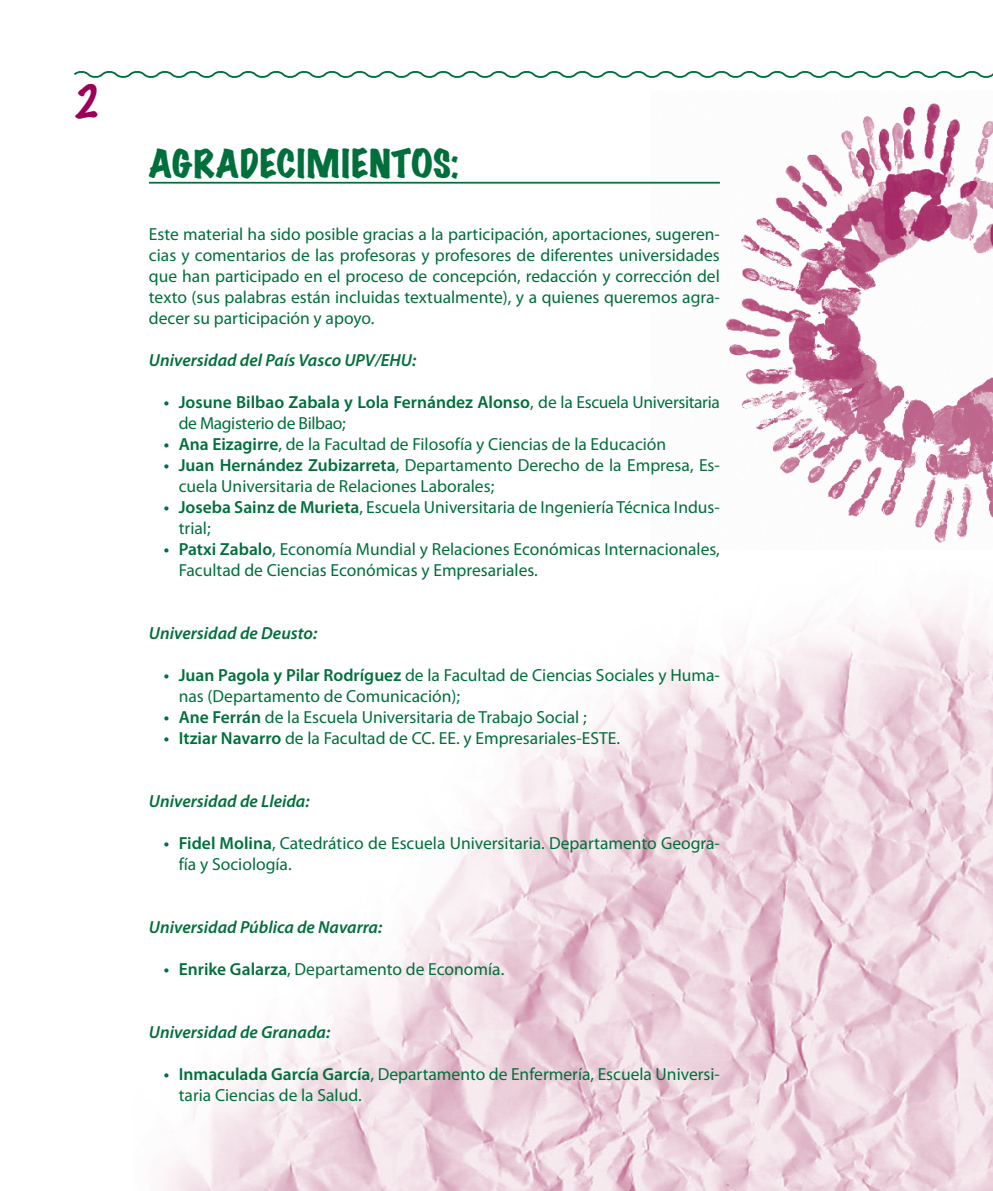
<style>
.page{position:relative;width:993px;height:1191px;background:#fff}
.page>*{position:absolute;margin:0;border:0;box-sizing:border-box;transform-origin:0 0}
.t1{font:100 42px "Marker Felt";color:#9c0159}
.t2{font:expanded 35px "Marker Felt";letter-spacing:.03em;color:#006f3c}
.t3{font:17.5px/21px "Myriad Pro";color:#006f3c}
.t4{font:italic 600 17.5px "Myriad Pro";color:#006f3c}
.t5{font:17.5px/21px "Myriad Pro";letter-spacing:-.02em;color:#006f3c}
.s1{font-weight:600}
</style>
<div class="page">
<img style="left:164px;top:607px;width:828px;height:583px">
<svg style="left:74px;top:71px;width:919px;height:7px"></svg>
<img style="left:651px;top:103px;width:341px;height:440px">
<hr style="left:149px;top:182px;width:570px;height:2px;background:#006f3c">
<h1 class="t1" style="left:74px;top:73px;width:25px">2</h1>
<h2 class="t2" style="left:149px;top:138px;width:311px">AGRADECIMIENTOS:</h2>
<p class="t3" style="left:149px;top:223px;width:572px;text-align:justify">Este material ha sido posible gracias a la participación, aportaciones, sugeren&shy;cias y comentarios de las profesoras y profesores de diferentes universidades que han participado en el proceso de concepción, redacción y corrección del texto (sus palabras están incluidas textualmente), y a quienes queremos agra&shy;decer su participación y apoyo.</p>
<p class="t4" style="left:149px;top:349px;width:269px">Universidad del País Vasco UPV/EHU:</p>
<p class="t5" style="left:179px;top:391px;width:542px;text-indent:-15px"><span class="s1">• Josune Bilbao Zabala y Lola Fernández Alonso</span>, de la Escuela Universitaria de Magisterio de Bilbao;</p>
<p class="t3" style="left:164px;top:433px;width:503px"><span class="s1">• Ana Eizagirre</span>, de la Facultad de Filosofía y Ciencias de la Educación</p>
<p class="t3" style="left:179px;top:454px;width:542px;text-indent:-15px"><span class="s1">• Juan Hernández Zubizarreta</span>, Departamento Derecho de la Empresa, Es&shy;cuela Universitaria de Relaciones Laborales;</p>
<p class="t3" style="left:179px;top:496px;width:542px;text-indent:-15px"><span class="s1">• Joseba Sainz de Murieta</span>, Escuela Universitaria de Ingeniería Técnica Indus&shy;trial;</p>
<p class="t3" style="left:179px;top:538px;width:542px;text-indent:-15px"><span class="s1">• Patxi Zabalo</span>, Economía Mundial y Relaciones Económicas Internacionales,<br>Facultad de Ciencias Económicas y Empresariales.</p>
<p class="t4" style="left:149px;top:622px;width:170px">Universidad de Deusto:</p>
<p class="t3" style="left:179px;top:664px;width:542px;text-indent:-15px"><span class="s1">• Juan Pagola y Pilar Rodríguez</span> de la Facultad de Ciencias Sociales y Huma&shy;nas (Departamento de Comunicación);</p>
<p class="t3" style="left:164px;top:706px;width:424px"><span class="s1">• Ane Ferrán</span> de la Escuela Universitaria de Trabajo Social ;</p>
<p class="t3" style="left:164px;top:727px;width:457px"><span class="s1">• Itziar Navarro</span> de la Facultad de CC. EE. y Empresariales-ESTE.</p>
<p class="t4" style="left:149px;top:790px;width:162px">Universidad de Lleida:</p>
<p class="t3" style="left:179px;top:832px;width:542px;text-indent:-15px"><span class="s1">• Fidel Molina</span>, Catedrático de Escuela Universitaria. Departamento Geogra&shy;fía y Sociología.</p>
<p class="t4" style="left:149px;top:916px;width:235px">Universidad Pública de Navarra:</p>
<p class="t3" style="left:164px;top:958px;width:342px"><span class="s1">• Enrike Galarza</span>, Departamento de Economía.</p>
<p class="t4" style="left:149px;top:1021px;width:183px">Universidad de Granada:</p>
<p class="t3" style="left:179px;top:1063px;width:542px;text-indent:-15px"><span class="s1">• Inmaculada García García</span>, Departamento de Enfermería, Escuela Universi&shy;taria Ciencias de la Salud.</p>
</div>
